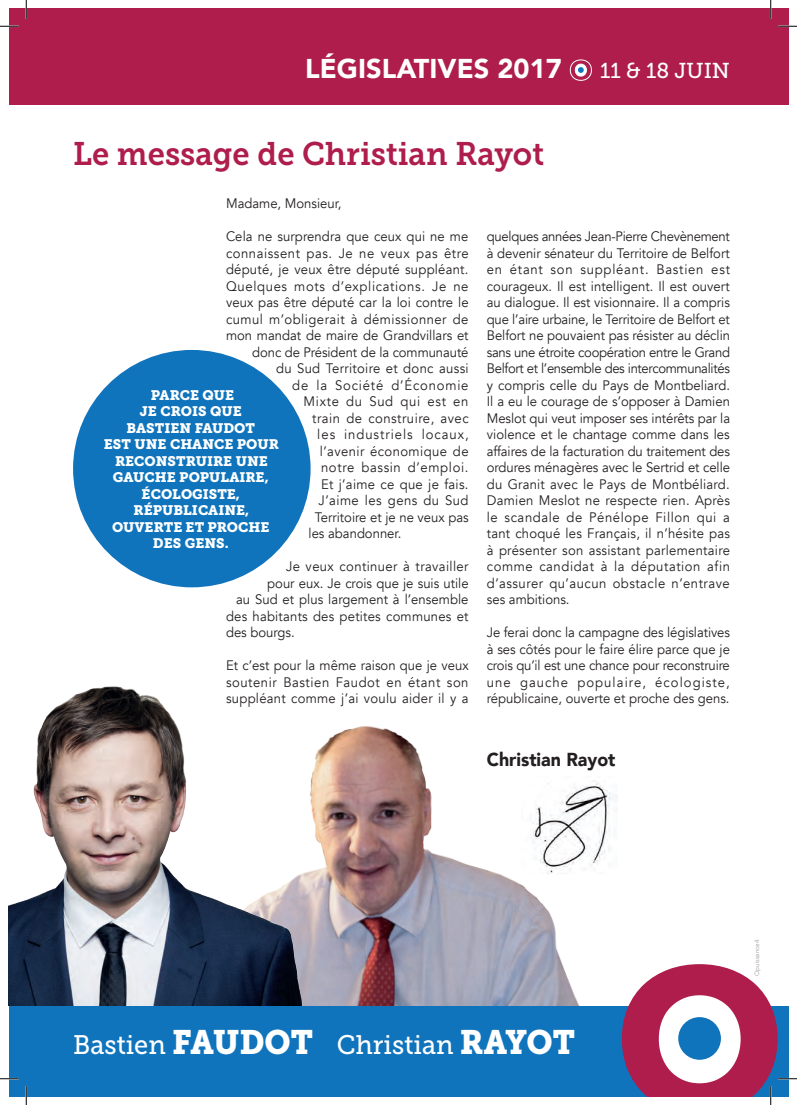
<style>
.page{position:relative;width:797px;height:1105px;background:#fff}
.page>*{position:absolute;margin:0;border:0;box-sizing:border-box;transform-origin:0 0}
.t1{font:32.5px "Museo Slab 700";color:#ae1d4c;scale:.95 1}
.t2{font:900 27.12px "Avenir";color:#fff}
.t3{font:26.75px "Museo Slab 500";color:#fff;scale:.95 1}
.t4{font:21.5px "Museo Slab 500";color:#fff}
.t5{font:900 18.75px "Avenir";color:#231f20;scale:.95 1}
.t6{font:13.75px/16.5px "Avenir";letter-spacing:.02em;color:#231f20;text-align:justify;scale:.95 1}
.t7{font:13.75px/16.5px "Museo Slab 900";color:#fff;text-align:center}
.t8{font:13.75px "Avenir";color:#231f20;scale:.95 1}
.t9{font:13.75px "Avenir";letter-spacing:.05em;color:#231f20;scale:.95 1}
.t10{font:13.75px "Avenir";letter-spacing:.04em;color:#231f20;scale:.95 1}
.t11{font:13.75px "Avenir";letter-spacing:-.005em;color:#231f20;scale:.95 1}
.t12{font:13.75px "Avenir";letter-spacing:.065em;color:#231f20;scale:.95 1}
.t13{font:13.75px "Avenir";letter-spacing:.075em;color:#231f20;scale:.95 1}
.t14{font:300 6.25px "Avenir";color:#939598}
.s1{font-family:"Museo Slab 900";font-size:33.75px}
</style>
<div class="page">
<div style="left:9px;top:9px;width:779px;height:96px;background:#ae1d4c"></div>
<div style="left:73px;top:350px;width:237px;height:237px;background:#1074bc;border-radius:50%"></div>
<div style="left:9px;top:1005px;width:779px;height:91px;background:#1074bc"></div>
<svg style="left:570px;top:59px;width:22px;height:22px"></svg>
<img style="left:385px;top:728px;width:233px;height:277px">
<img style="left:9px;top:686px;width:376px;height:319px">
<img style="left:521px;top:777px;width:96px;height:96px">
<svg style="left:0;top:25px;width:19px;height:2px"></svg>
<svg style="left:778px;top:25px;width:19px;height:2px"></svg>
<svg style="left:0;top:1078px;width:19px;height:1px"></svg>
<svg style="left:25px;top:0;width:2px;height:19px"></svg>
<svg style="left:25px;top:1086px;width:2px;height:19px"></svg>
<svg style="left:770px;top:0;width:1px;height:19px"></svg>
<svg style="left:622px;top:964px;width:175px;height:141px"></svg>
<h2 class="t2" style="left:305px;top:46px;width:258px">LÉGISLATIVES 2017</h2>
<h3 class="t4" style="left:600px;top:59px;width:131px">11 &amp; 18 JUIN</h3>
<h1 class="t1" style="left:73px;top:136px;width:497px">Le message de Christian Rayot</h1>
<p class="t8" style="left:226px;top:195px;width:123px">Madame, Monsieur,</p>
<p class="t6" style="left:226px;top:228px;width:257px">Cela ne surprendra que ceux qui ne me</p>
<p class="t10" style="left:226px;top:245px;width:257px">connaissent pas. Je ne veux pas être</p>
<p class="t6" style="left:226px;top:261px;width:257px">député, je veux être député suppléant.</p>
<p class="t9" style="left:226px;top:278px;width:257px">Quelques mots d’explications. Je ne</p>
<p class="t6" style="left:226px;top:294px;width:257px">veux pas être député car la loi contre le</p>
<p class="t6" style="left:226px;top:311px;width:257px">cumul m’obligerait à démissionner de</p>
<p class="t8" style="left:226px;top:327px;width:257px">mon mandat de maire de Grandvillars et</p>
<p class="t11" style="left:252px;top:344px;width:229px">donc de Président de la communauté</p>
<p class="t6" style="left:276px;top:360px;width:204px">du Sud Territoire et donc aussi</p>
<p class="t12" style="left:292px;top:377px;width:187px">de la Société d’Économie</p>
<p class="t9" style="left:303px;top:393px;width:175px">Mixte du Sud qui est en</p>
<p class="t10" style="left:312px;top:410px;width:166px">train de construire, avec</p>
<p class="t13" style="left:317px;top:426px;width:161px">les industriels locaux,</p>
<p class="t6" style="left:320px;top:443px;width:158px">l’avenir économique de</p>
<p class="t9" style="left:321px;top:459px;width:157px">notre bassin d’emploi.</p>
<p class="t6" style="left:321px;top:476px;width:157px">Et j’aime ce que je fais.</p>
<p class="t6" style="left:318px;top:492px;width:159px">J’aime les gens du Sud</p>
<p class="t8" style="left:315px;top:509px;width:163px">Territoire et je ne veux pas</p>
<p class="t8" style="left:308px;top:525px;width:99px">les abandonner.</p>
<p class="t6" style="left:286px;top:558px;width:194px">Je veux continuer à travailler</p>
<p class="t8" style="left:267px;top:575px;width:213px">pour eux. Je crois que je suis utile</p>
<p class="t6" style="left:236px;top:591px;width:246px">au Sud et plus largement à l’ensemble</p>
<p class="t6" style="left:226px;top:608px;width:257px">des habitants des petites communes et</p>
<p class="t8" style="left:226px;top:624px;width:74px">des bourgs.</p>
<p class="t6" style="left:226px;top:657px;width:257px">Et c’est pour la même raison que je veux soutenir Bastien Faudot en étant son suppléant comme j’ai voulu aider il y a</p>
<p class="t7" style="left:104px;top:387px;width:177px">PARCE QUE<br>JE CROIS QUE<br>BASTIEN FAUDOT<br>EST UNE CHANCE POUR<br>RECONSTRUIRE UNE<br>GAUCHE POPULAIRE,<br>ÉCOLOGISTE,<br>RÉPUBLICAINE,<br>OUVERTE ET PROCHE<br>DES GENS.</p>
<p class="t6" style="left:487px;top:228px;width:257px">quelques années Jean-Pierre Chevènement à devenir sénateur du Territoire de Belfort en étant son suppléant. Bastien est courageux. Il est intelligent. Il est ouvert au dialogue. Il est visionnaire. Il a compris que l’aire urbaine, le Territoire de Belfort et Belfort ne pouvaient pas résister au déclin sans une étroite coopération entre le Grand Belfort et l’ensemble des intercommunalités y compris celle du Pays de Montbeliard.<br>Il a eu le courage de s’opposer à Damien Meslot qui veut imposer ses intérêts par la violence et le chantage comme dans les affaires de la facturation du traitement des ordures ménagères avec le Sertrid et celle du Granit avec le Pays de Montbéliard.<br>Damien Meslot ne respecte rien. Après le scandale de Pénélope Fillon qui a tant choqué les Français, il n’hésite pas à présenter son assistant parlementaire comme candidat à la députation afin d’assurer qu’aucun obstacle n’entrave ses ambitions.</p>
<p class="t6" style="left:487px;top:624px;width:257px">Je ferai donc la campagne des législatives à ses côtés pour le faire élire parce que je crois qu’il est une chance pour reconstruire une gauche populaire, écologiste, républicaine, ouverte et proche des gens.</p>
<h3 class="t5" style="left:487px;top:743px;width:137px">Christian Rayot</h3>
<h3 class="t3" style="left:73px;top:1030px;width:530px">Bastien <span class="s1">FAUDOT</span> Christian <span class="s1">RAYOT</span></h3>
<p class="t14" style="left:753px;top:976px;width:37px;rotate:-90deg">Opuissance4</p>
</div>
